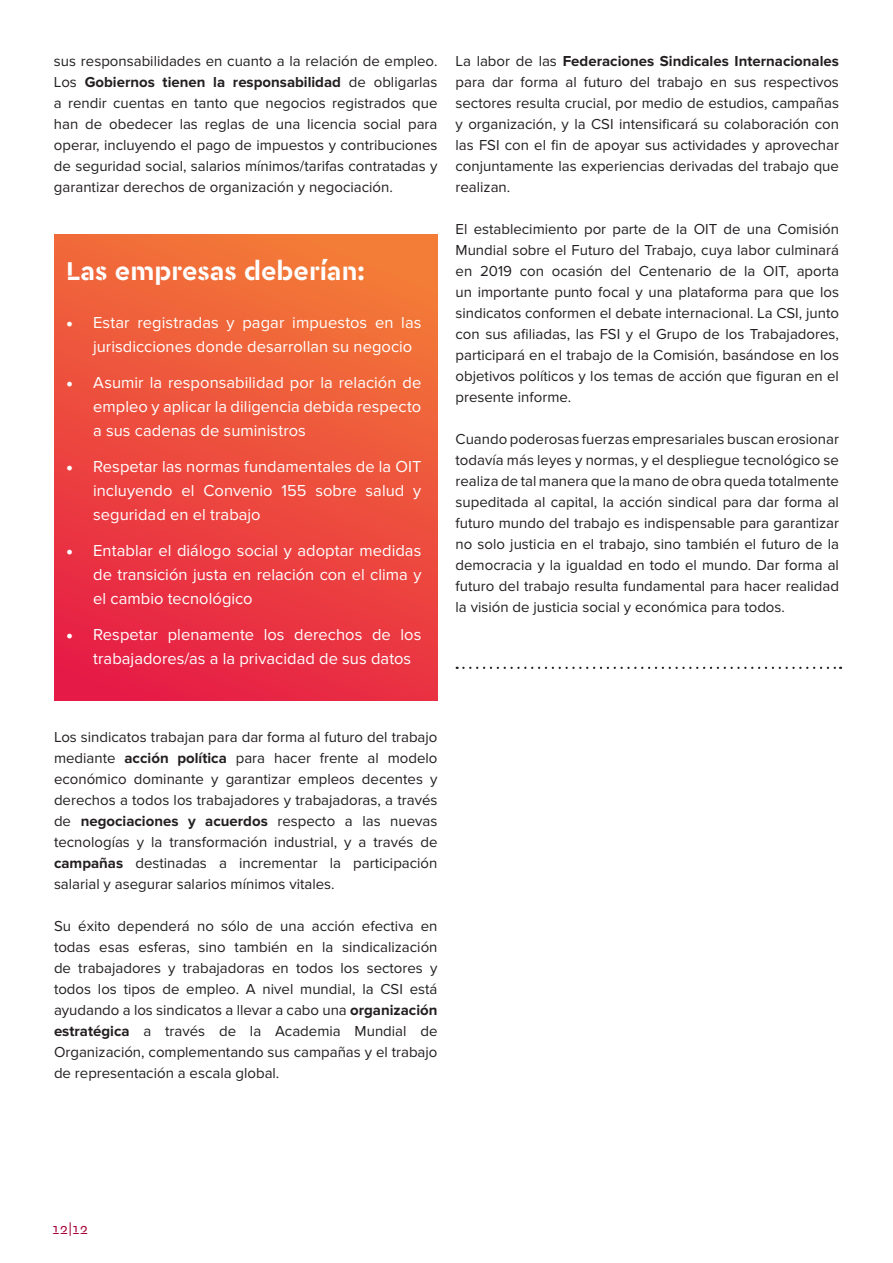
<style>
.page{position:relative;width:893px;height:1263px;background:#fff}
.page>*{position:absolute;margin:0;border:0;box-sizing:border-box;transform-origin:0 0}
.t1{font:700 27px "Cera Stencil PRO";color:#fff}
.t2{font:16.5px/24px "Proxima Nova";letter-spacing:.005em;color:#fff;text-align:justify}
.t3{font:15px/21px "Proxima Nova";color:#231f20;text-align:justify}
.t4{font:15px "Cera Stencil PRO";color:#a50235}
.s1{font-weight:700}
.s2{font-family:"Minion Pro";font-size:18px}
</style>
<div class="page">
<div style="left:54px;top:235px;width:383px;height:466px;background:linear-gradient(to bottom,#f37838,#e72345)"></div>
<svg style="left:457px;top:667px;width:384px;height:2px"></svg>
<p class="t3" style="left:54px;top:51px;width:385px">sus responsabilidades en cuanto a la relación de empleo.<br>Los <span class="s1">Gobiernos tienen la responsabilidad</span> de obligarlas a rendir cuentas en tanto que negocios registrados que han de obedecer las reglas de una licencia social para operar, incluyendo el pago de impuestos y contribuciones de seguridad social, salarios mínimos/tarifas contratadas y garantizar derechos de organización y negociación.</p>
<h1 class="t1" style="left:66px;top:253px;width:300px">Las empresas deberían:</h1>
<p class="t2" style="left:93px;top:311px;width:330px;text-indent:-27px"><span class="s2">•</span> Estar registradas y pagar impuestos en las jurisdicciones donde desarrollan su negocio</p>
<p class="t2" style="left:93px;top:371px;width:330px;text-indent:-27px"><span class="s2">•</span> Asumir la responsabilidad por la relación de empleo y aplicar la diligencia debida respecto a sus cadenas de suministros</p>
<p class="t2" style="left:93px;top:455px;width:330px;text-indent:-27px"><span class="s2">•</span> Respetar las normas fundamentales de la OIT incluyendo el Convenio 155 sobre salud y seguridad en el trabajo</p>
<p class="t2" style="left:93px;top:539px;width:330px;text-indent:-27px"><span class="s2">•</span> Entablar el diálogo social y adoptar medidas de transición justa en relación con el clima y el cambio tecnológico</p>
<p class="t2" style="left:93px;top:623px;width:330px;text-indent:-27px"><span class="s2">•</span> Respetar plenamente los derechos de los trabajadores/as a la privacidad de sus datos</p>
<p class="t3" style="left:456px;top:51px;width:385px">La labor de las <span class="s1">Federaciones Sindicales Internacionales </span>para dar forma al futuro del trabajo en sus respectivos sectores resulta crucial, por medio de estudios, campañas y organización, y la CSI intensificará su colaboración con las FSI con el fin de apoyar sus actividades y aprovechar conjuntamente las experiencias derivadas del trabajo que realizan.</p>
<p class="t3" style="left:456px;top:219px;width:385px">El establecimiento por parte de la OIT de una Comisión Mundial sobre el Futuro del Trabajo, cuya labor culminará en 2019 con ocasión del Centenario de la OIT, aporta un importante punto focal y una plataforma para que los sindicatos conformen el debate internacional. La CSI, junto con sus afiliadas, las FSI y el Grupo de los Trabajadores, participará en el trabajo de la Comisión, basándose en los objetivos políticos y los temas de acción que figuran en el presente informe.</p>
<p class="t3" style="left:456px;top:429px;width:385px">Cuando poderosas fuerzas empresariales buscan erosionar todavía más leyes y normas, y el despliegue tecnológico se realiza de tal manera que la mano de obra queda totalmente supeditada al capital, la acción sindical para dar forma al futuro mundo del trabajo es indispensable para garantizar no solo justicia en el trabajo, sino también el futuro de la democracia y la igualdad en todo el mundo. Dar forma al futuro del trabajo resulta fundamental para hacer realidad la visión de justicia social y económica para todos.</p>
<p class="t3" style="left:54px;top:726px;width:385px">Los sindicatos trabajan para dar forma al futuro del trabajo mediante <span class="s1">acción política</span> para hacer frente al modelo económico dominante y garantizar empleos decentes y derechos a todos los trabajadores y trabajadoras, a través de <span class="s1">negociaciones y acuerdos</span> respecto a las nuevas tecnologías y la transformación industrial, y a través de <span class="s1">campañas</span> destinadas a incrementar la participación salarial y asegurar salarios mínimos vitales.</p>
<p class="t3" style="left:54px;top:915px;width:385px">Su éxito dependerá no sólo de una acción efectiva en todas esas esferas, sino también en la sindicalización de trabajadores y trabajadoras en todos los sectores y todos los tipos de empleo. A nivel mundial, la CSI está ayudando a los sindicatos a llevar a cabo una <span class="s1">organización estratégica</span> a través de la Academia Mundial de Organización, complementando sus campañas y el trabajo de representación a escala global.</p>
<p class="t4" style="left:52px;top:1219px;width:37px">12|12</p>
</div>
